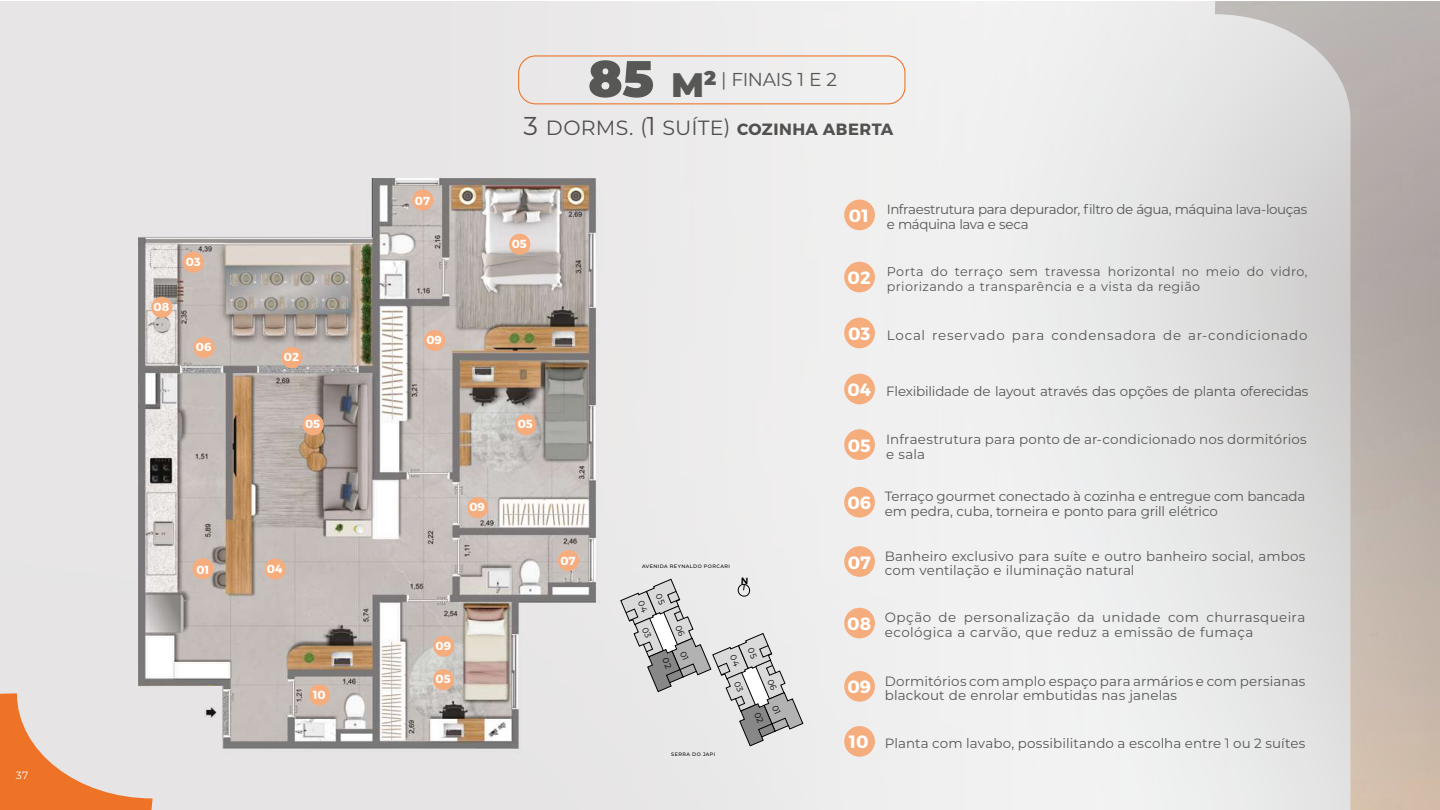
<style>
.page{position:relative;width:1440px;height:810px;background:#fff}
.page>*{position:absolute;margin:0;border:0;box-sizing:border-box;transform-origin:0 0}
.t1{font:20.55px "Montserrat";letter-spacing:.01em;color:#575756}
.t2{font:18.67px "Montserrat";letter-spacing:-.015em;color:#575756}
.t3{font:700 17.77px "Montserrat";color:#fff}
.t4{font:13.42px/14.9px "Montserrat";letter-spacing:.005em;color:#575756}
.t5{font:13.42px/14.9px "Montserrat";letter-spacing:.03em;color:#575756}
.t6{font:13.42px/14.9px "Montserrat";letter-spacing:-.03em;color:#575756}
.t7{font:13.42px "Montserrat";letter-spacing:.05em;color:#575756}
.t8{font:12.75px/15.3px "Montserrat";letter-spacing:.03em;color:#575756}
.t9{font:700 11.7px "Montserrat";color:#fff}
.t10{font:10.5px "Montserrat";color:#fff}
.t11{font:500 4.88px "Montserrat";letter-spacing:.09em;color:#000}
.s1{font-weight:900;font-size:51px}
.s2{font-weight:900;font-size:34.05px}
.s3{font-weight:900;font-size:19.8px}
.s4{font-size:25.8px}
.s5{font-weight:700;font-size:16.27px}
.s6{font-weight:700;font-size:17.77px;color:#fff}
</style>
<div class="page">
<div style="left:0;top:1px;width:1215px;height:809px;background:#ecebeb"></div>
<img style="left:1215px;top:1px;width:225px;height:809px">
<div style="left:518px;top:55px;width:388px;height:49px;border:1px solid #ee7326;border-radius:17px"></div>
<div style="left:844px;top:671px;width:31px;height:31px;background:#f6ad7e;border-radius:50%"></div>
<div style="left:844px;top:726px;width:31px;height:31px;background:#f6ad7e;border-radius:50%"></div>
<div style="left:844px;top:429px;width:31px;height:31px;background:#f6ad7e;border-radius:50%"></div>
<div style="left:844px;top:200px;width:31px;height:30px;background:#f6ad7e;border-radius:50%"></div>
<div style="left:844px;top:487px;width:31px;height:31px;background:#f6ad7e;border-radius:50%"></div>
<div style="left:844px;top:262px;width:31px;height:30px;background:#f6ad7e;border-radius:50%"></div>
<div style="left:844px;top:546px;width:31px;height:31px;background:#f6ad7e;border-radius:50%"></div>
<div style="left:844px;top:318px;width:31px;height:30px;background:#f6ad7e;border-radius:50%"></div>
<div style="left:844px;top:608px;width:31px;height:30px;background:#f6ad7e;border-radius:50%"></div>
<div style="left:844px;top:374px;width:31px;height:30px;background:#f6ad7e;border-radius:50%"></div>
<img style="left:139px;top:179px;width:468px;height:578px">
<div style="left:509px;top:234px;width:21px;height:21px;background:#f6ad7e;border-radius:50%"></div>
<div style="left:433px;top:669px;width:21px;height:21px;background:#f6ad7e;border-radius:50%"></div>
<div style="left:515px;top:414px;width:21px;height:21px;background:#f6ad7e;border-radius:50%"></div>
<div style="left:303px;top:414px;width:21px;height:21px;background:#f6ad7e;border-radius:50%"></div>
<div style="left:433px;top:636px;width:21px;height:21px;background:#f6ad7e;border-radius:50%"></div>
<div style="left:424px;top:330px;width:21px;height:21px;background:#f6ad7e;border-radius:50%"></div>
<div style="left:467px;top:497px;width:21px;height:21px;background:#f6ad7e;border-radius:50%"></div>
<div style="left:192px;top:558px;width:22px;height:21px;background:#f6ad7e;border-radius:50%"></div>
<div style="left:309px;top:684px;width:21px;height:22px;background:#f6ad7e;border-radius:50%"></div>
<div style="left:194px;top:337px;width:21px;height:21px;background:#f6ad7e;border-radius:50%"></div>
<div style="left:281px;top:347px;width:22px;height:21px;background:#f6ad7e;border-radius:50%"></div>
<div style="left:558px;top:550px;width:21px;height:21px;background:#f6ad7e;border-radius:50%"></div>
<div style="left:412px;top:189px;width:21px;height:22px;background:#f6ad7e;border-radius:50%"></div>
<div style="left:265px;top:558px;width:21px;height:22px;background:#f6ad7e;border-radius:50%"></div>
<div style="left:151px;top:297px;width:21px;height:21px;background:#f6ad7e;border-radius:50%"></div>
<div style="left:183px;top:252px;width:21px;height:21px;background:#f6ad7e;border-radius:50%"></div>
<svg style="left:0;top:693px;width:153px;height:117px;background:#e8ba9d"></svg>
<svg style="left:620px;top:577px;width:183px;height:169px;background:#d5d4d4"></svg>
<p class="t10" style="left:16px;top:769px;width:14px">37</p>
<p class="t10" style="left:26px;top:769px;width:14px">37</p>
<p class="t9" style="left:154px;top:300px;width:17px">08</p>
<p class="t9" style="left:186px;top:255px;width:16px">03</p>
<p class="t9" style="left:196px;top:340px;width:17px">06</p>
<p class="t9" style="left:196px;top:562px;width:15px">01</p>
<p class="t9" style="left:284px;top:350px;width:17px">02</p>
<p class="t9" style="left:415px;top:193px;width:17px">07</p>
<p class="t9" style="left:426px;top:333px;width:17px">09</p>
<h2 class="t2" style="left:588px;top:67px;width:251px"><span class="s1">85</span> <span class="s2">M</span><span class="s3">2</span> | FINAIS 1 E 2</h2>
<h1 class="t1" style="left:523px;top:113px;width:371px"><span class="s4">3</span> DORMS. (<span class="s4">1</span> SUÍTE) <span class="s5">COZINHA ABERTA</span></h1>
<p class="t9" style="left:512px;top:236px;width:17px">05</p>
<h3 class="t3" style="left:849px;top:205px;width:21px">01</h3>
<h3 class="t3" style="left:848px;top:267px;width:25px">02</h3>
<p class="t6" style="left:887px;top:201px;width:422px">Infraestrutura para depurador, filtro de água, máquina lava-louças e máquina lava e seca</p>
<p class="t8" style="left:887px;top:263px;width:422px">Porta do terraço sem travessa horizontal no meio do vidro, priorizando a transparência e a vista da região</p>
<p class="t7" style="left:848px;top:326px;width:461px"><span class="s6">03</span> Local reservado para condensadora de ar-condicionado</p>
<p class="t4" style="left:847px;top:383px;width:463px"><span class="s6">04</span> Flexibilidade de layout através das opções de planta oferecidas</p>
<p class="t9" style="left:305px;top:417px;width:17px">05</p>
<p class="t9" style="left:518px;top:417px;width:17px">05</p>
<p class="t9" style="left:267px;top:561px;width:17px">04</p>
<p class="t9" style="left:313px;top:687px;width:15px">10</p>
<p class="t9" style="left:469px;top:500px;width:17px">09</p>
<p class="t9" style="left:436px;top:639px;width:17px">09</p>
<p class="t9" style="left:435px;top:672px;width:17px">05</p>
<p class="t9" style="left:560px;top:554px;width:17px">07</p>
<p class="t11" style="left:642px;top:563px;width:90px">AVENIDA REYNALDO PORCARI</p>
<p class="t11" style="left:671px;top:751px;width:46px">SERRA DO JAPI</p>
<h3 class="t3" style="left:848px;top:434px;width:25px">05</h3>
<p class="t4" style="left:886px;top:431px;width:422px">Infraestrutura para ponto de ar-condicionado nos dormitórios e sala</p>
<h3 class="t3" style="left:847px;top:492px;width:25px">06</h3>
<p class="t4" style="left:885px;top:489px;width:422px">Terraço gourmet conectado à cozinha e entregue com bancada em pedra, cuba, torneira e ponto para grill elétrico</p>
<h3 class="t3" style="left:848px;top:551px;width:25px">07</h3>
<p class="t4" style="left:885px;top:548px;width:422px">Banheiro exclusivo para suíte e outro banheiro social, ambos com ventilação e iluminação natural</p>
<h3 class="t3" style="left:847px;top:612px;width:25px">08</h3>
<p class="t5" style="left:885px;top:610px;width:422px">Opção de personalização da unidade com churrasqueira ecológica a carvão, que reduz a emissão de fumaça</p>
<h3 class="t3" style="left:847px;top:676px;width:25px">09</h3>
<p class="t4" style="left:885px;top:673px;width:422px">Dormitórios com amplo espaço para armários e com persianas blackout de enrolar embutidas nas janelas</p>
<p class="t4" style="left:849px;top:736px;width:458px"><span class="s6">10</span> Planta com lavabo, possibilitando a escolha entre 1 ou 2 suítes</p>
</div>
